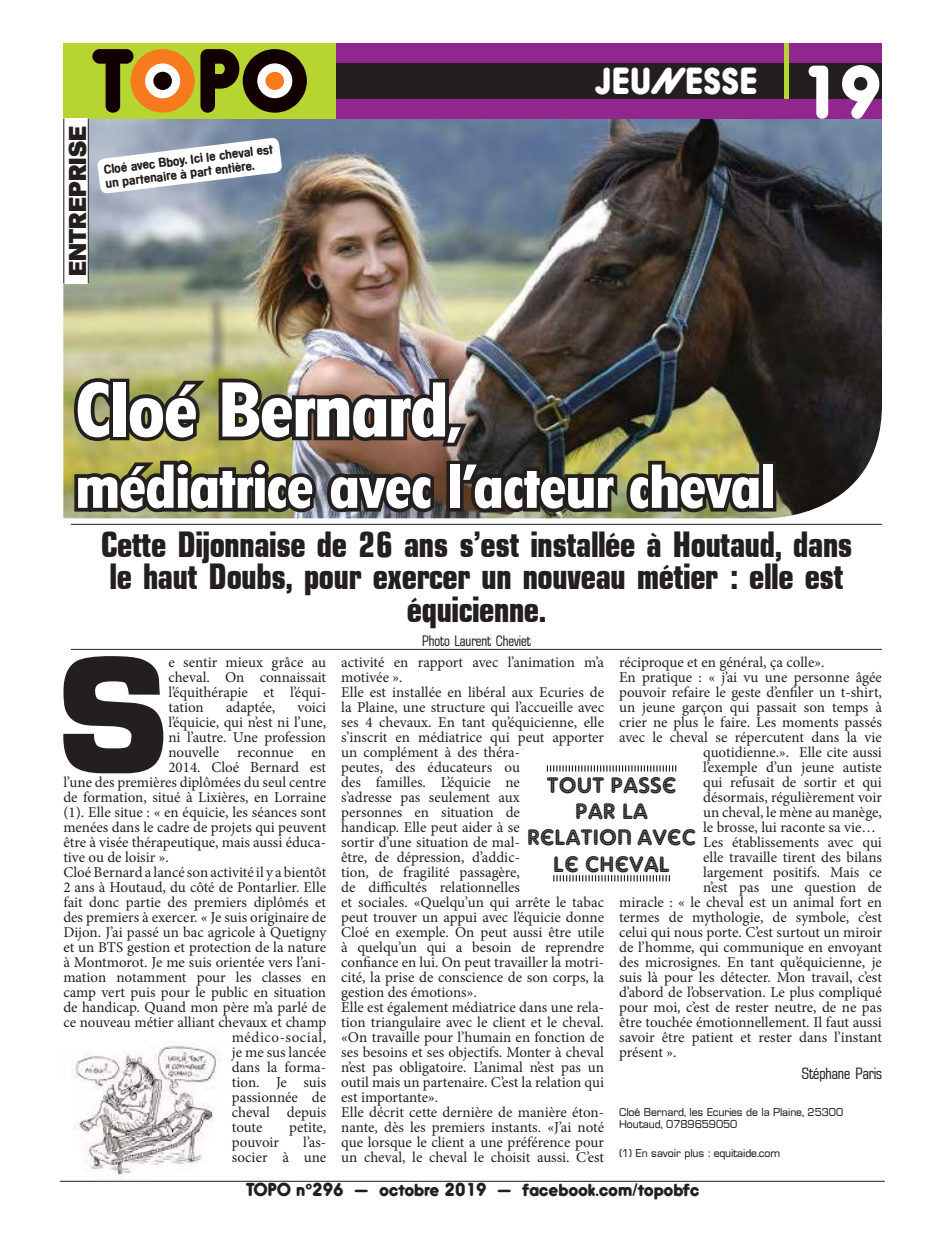
<style>
.page{position:relative;width:945px;height:1241px;background:#fff}
.page>*{position:absolute;margin:0;border:0;box-sizing:border-box;transform-origin:0 0}
.t1{font:700 162.88px "Eurasia";color:#241f1f}
.t2{font:75px "Florida Serial Xbold";letter-spacing:-.01em;color:#fff}
.t3{font:70.38px "Hiruko Black Alternate";color:#fff}
.t4{font:60px "Florida Serial Xbold";letter-spacing:-.005em;color:#fff}
.t5{font:700 36.25px/32.5px "Eurasia Cd";color:#241f1f;text-align:center}
.t6{font:35.25px "Hiruko Black Alternate";letter-spacing:.015em;color:#fff}
.t7{font:800 23.75px "Formula Serial";letter-spacing:.01em;color:#241f1f}
.t8{font:22.5px/26.2px "Adam Gorry Lights";letter-spacing:.01em;color:#241f1f;text-align:center}
.t9{font:17.5px "Hiruko Black Alternate";letter-spacing:-.005em;color:#241f1f}
.t10{font:16.25px "Eurasia Cd";color:#241f1f}
.t11{font:15px/15px "Minion Pro";color:#241f1f;text-align:justify}
.t12{font:15px "Eurasia Cd";color:#241f1f}
.t13{font:15px "Minion Pro";letter-spacing:.035em;color:#241f1f}
.t14{font:700 12.5px/13.8px "Microapp Serial";color:#241f1f}
.t15{font:11.25px/11.2px "Eurasia Normal";color:#241f1f}
.s1{font-size:60px}
</style>
<div class="page">
<img style="left:63px;top:118px;width:819px;height:400px">
<hr style="left:71px;top:524px;width:811px;height:1px;background:#241f1f">
<hr style="left:71px;top:649px;width:811px;height:1px;background:#241f1f">
<img style="left:69px;top:373px;width:697px;height:152px">
<div style="left:759px;top:460px;width:17px;height:51px;border:8px solid #241f1f"></div>
<img style="left:73px;top:1043px;width:144px;height:135px">
<svg style="left:547px;top:765px;width:129px;height:6px"></svg>
<svg style="left:553px;top:875px;width:117px;height:6px"></svg>
<svg style="left:97px;top:137px;width:185px;height:57px"></svg>
<div style="left:335px;top:61px;width:547px;height:40px;background:#241f1f"></div>
<div style="left:336px;top:43px;width:546px;height:20px;background:#92268f"></div>
<div style="left:784px;top:43px;width:5px;height:56px;background:#b6d530"></div>
<div style="left:336px;top:99px;width:546px;height:19px;background:#92268f"></div>
<div style="left:63px;top:43px;width:273px;height:75px;background:#b6d530"></div>
<svg style="left:92px;top:49px;width:215px;height:64px"></svg>
<div style="left:153px;top:72px;width:19px;height:18px;background:#120000;border-radius:50%"></div>
<div style="left:63px;top:118px;width:26px;height:165px;background:#fff"></div>
<hr style="left:63px;top:118px;width:1px;height:165px;background:#241f1f">
<hr style="left:88px;top:118px;width:1px;height:165px;background:#241f1f">
<hr style="left:60px;top:1180px;width:825px;height:1px;background:#241f1f">
<h3 class="t7" style="left:62px;top:276px;width:152px;rotate:-90deg">ENTREPRISE</h3>
<p class="t14" style="left:103px;top:162px;width:171px;rotate:-7deg">Cloé avec Bboy. Ici le cheval est un partenaire à part entière.</p>
<h3 class="t6" style="left:595px;top:59px;width:164px">JEUNESSE</h3>
<h3 class="t3" style="left:797px;top:49px;width:86px">19</h3>
<h2 class="t2" style="left:76px;top:352px;width:388px">Cloé Bernard<span class="s1">,</span></h2>
<h3 class="t4" style="left:76px;top:440px;width:701px">médiatrice avec l’acteur cheval</h3>
<h3 class="t5" style="left:101px;top:528px;width:753px">Cette Dijonnaise de 26 ans s’est installée à Houtaud, dans le haut Doubs, pour exercer un nouveau métier : elle est équicienne.</h3>
<p class="t12" style="left:422px;top:632px;width:110px">Photo Laurent Cheviet</p>
<h1 class="t1" style="left:56px;top:622px;width:113px">S</h1>
<p class="t11" style="left:168px;top:654px;width:159px">e sentir mieux grâce au cheval. On connaissait l’équithérapie et l’équi&shy;tation</p>
<p class="t11" style="left:226px;top:699px;width:51px">adaptée,</p>
<p class="t11" style="left:298px;top:699px;width:30px">voici</p>
<p class="t11" style="left:168px;top:714px;width:159px">l’équicie, qui n’est ni l’une,</p>
<p class="t11" style="left:168px;top:729px;width:159px">ni l’autre. Une profession</p>
<p class="t11" style="left:168px;top:744px;width:159px">nouvelle reconnue en</p>
<p class="t11" style="left:168px;top:759px;width:159px">2014. Cloé Bernard est</p>
<p class="t11" style="left:63px;top:774px;width:264px">l’une des premières diplômées du seul centre</p>
<p class="t11" style="left:63px;top:789px;width:264px">de formation, situé à Lixières, en Lorraine</p>
<p class="t11" style="left:63px;top:804px;width:264px">(1). Elle situe : « en équicie, les séances sont</p>
<p class="t11" style="left:63px;top:819px;width:264px">menées dans le cadre de projets qui peuvent</p>
<p class="t11" style="left:63px;top:834px;width:264px">être à visée thérapeutique, mais aussi éduca-</p>
<p class="t11" style="left:63px;top:849px;width:107px">tive ou de loisir ».</p>
<p class="t11" style="left:63px;top:864px;width:264px">Cloé Bernard a lancé son activité il y a bientôt</p>
<p class="t11" style="left:63px;top:879px;width:264px">2 ans à Houtaud, du côté de Pontarlier. Elle</p>
<p class="t11" style="left:63px;top:894px;width:264px">fait donc partie des premiers diplômés et</p>
<p class="t11" style="left:63px;top:909px;width:264px">des premiers à exercer. « Je suis originaire de</p>
<p class="t11" style="left:63px;top:924px;width:264px">Dijon. J’ai passé un bac agricole à Quetigny</p>
<p class="t11" style="left:63px;top:939px;width:264px">et un BTS gestion et protection de la nature</p>
<p class="t11" style="left:63px;top:954px;width:264px">à Montmorot. Je me suis orientée vers l’ani-</p>
<p class="t11" style="left:63px;top:969px;width:264px">mation notamment pour les classes en</p>
<p class="t11" style="left:63px;top:984px;width:264px">camp vert puis pour le public en situation</p>
<p class="t11" style="left:63px;top:999px;width:264px">de handicap. Quand mon père m’a parlé de</p>
<p class="t11" style="left:63px;top:1014px;width:264px">ce nouveau métier alliant chevaux et champ</p>
<p class="t13" style="left:232px;top:1027px;width:96px">médico-social,</p>
<p class="t11" style="left:232px;top:1044px;width:96px">je me sus lancée</p>
<p class="t11" style="left:232px;top:1059px;width:96px">dans la forma-</p>
<p class="t11" style="left:232px;top:1074px;width:96px">tion. Je suis</p>
<p class="t11" style="left:232px;top:1089px;width:96px">passionnée de</p>
<p class="t11" style="left:232px;top:1104px;width:96px">cheval depuis</p>
<p class="t11" style="left:232px;top:1119px;width:32px">toute</p>
<p class="t11" style="left:289px;top:1119px;width:39px">petite,</p>
<p class="t11" style="left:232px;top:1134px;width:49px">pouvoir</p>
<p class="t11" style="left:232px;top:1134px;width:96px;text-align:right">l’as-<br>socier à une</p>
<p class="t11" style="left:341px;top:654px;width:264px;text-align:left">activité en rapport avec l’animation m’a motivée ».<br>Elle est installée en libéral aux Ecuries de la Plaine, une structure qui l’accueille avec ses 4 chevaux. En tant qu’équicienne, elle s’inscrit en médiatrice qui peut apporter un complément à des théra-<br>peutes, des éducateurs ou<br>des familles. L’équicie ne<br>s’adresse pas seulement aux<br>personnes en situation de<br>handicap. Elle peut aider à se<br>sortir d’une situation de mal-<br>être, de dépression, d’addic-<br>tion, de fragilité passagère,<br>de difficultés relationnelles<br>et sociales. «Quelqu’un qui arrête le tabac peut trouver un appui avec l’équicie donne Cloé en exemple. On peut aussi être utile à quelqu’un qui a besoin de reprendre confiance en lui. On peut travailler la motri&shy;cité, la prise de conscience de son corps, la gestion des émotions».<br>Elle est également médiatrice dans une rela&shy;tion triangulaire avec le client et le cheval. «On travaille pour l’humain en fonction de ses besoins et ses objectifs. Monter à cheval n’est pas obligatoire. L’animal n’est pas un outil mais un partenaire. C’est la relation qui est importante».<br>Elle décrit cette dernière de manière éton&shy;nante, dès les premiers instants. «J’ai noté que lorsque le client a une préférence pour un cheval, le cheval le choisit aussi. C’est</p>
<p class="t11" style="left:619px;top:654px;width:207px">réciproque et en général, ça colle».</p>
<p class="t11" style="left:619px;top:669px;width:264px">En pratique : « j’ai vu une personne âgée</p>
<p class="t11" style="left:619px;top:684px;width:264px">pouvoir refaire le geste d’enfiler un t-shirt,</p>
<p class="t11" style="left:619px;top:699px;width:264px">un jeune garçon qui passait son temps à</p>
<p class="t11" style="left:619px;top:714px;width:264px">crier ne plus le faire. Les moments passés</p>
<p class="t11" style="left:619px;top:729px;width:264px">avec le cheval se répercutent dans la vie</p>
<p class="t11" style="left:703px;top:744px;width:180px">quotidienne.». Elle cite aussi</p>
<p class="t11" style="left:703px;top:759px;width:180px">l’exemple d’un jeune autiste</p>
<p class="t11" style="left:703px;top:774px;width:180px">qui refusait de sortir et qui</p>
<p class="t11" style="left:703px;top:789px;width:180px">désormais, régulièrement voir</p>
<p class="t11" style="left:703px;top:804px;width:180px">un cheval, le mène au manège,</p>
<p class="t11" style="left:703px;top:819px;width:174px">le brosse, lui raconte sa vie…</p>
<p class="t11" style="left:703px;top:834px;width:180px">Les établissements avec qui</p>
<p class="t11" style="left:703px;top:849px;width:180px">elle travaille tirent des bilans</p>
<p class="t11" style="left:703px;top:864px;width:180px">largement positifs. Mais ce</p>
<p class="t11" style="left:703px;top:879px;width:180px">n’est pas une question de</p>
<p class="t11" style="left:619px;top:894px;width:264px">miracle : « le cheval est un animal fort en</p>
<p class="t11" style="left:619px;top:909px;width:264px">termes de mythologie, de symbole, c’est</p>
<p class="t11" style="left:619px;top:924px;width:264px">celui qui nous porte. C’est surtout un miroir</p>
<p class="t11" style="left:619px;top:939px;width:264px">de l’homme, qui communique en envoyant</p>
<p class="t11" style="left:619px;top:954px;width:264px">des microsignes. En tant qu’équicienne, je</p>
<p class="t11" style="left:619px;top:969px;width:264px">suis là pour les détecter. Mon travail, c’est</p>
<p class="t11" style="left:619px;top:984px;width:264px">d’abord de l’observation. Le plus compliqué</p>
<p class="t11" style="left:619px;top:999px;width:264px">pour moi, c’est de rester neutre, de ne pas</p>
<p class="t11" style="left:619px;top:1014px;width:264px">être touchée émotionnellement. Il faut aussi</p>
<p class="t11" style="left:619px;top:1029px;width:264px">savoir être patient et rester dans l’instant</p>
<p class="t11" style="left:619px;top:1044px;width:59px">présent ».</p>
<p class="t10" style="left:802px;top:1064px;width:82px">Stéphane Paris</p>
<p class="t15" style="left:619px;top:1106px;width:226px">Cloé Bernard, les Ecuries de la Plaine, 25300<br>Houtaud, 0789659050</p>
<p class="t15" style="left:619px;top:1147px;width:162px">(1) En savoir plus : equitaide.com</p>
<h3 class="t8" style="left:527px;top:771px;width:170px">TOUT PASSE<br>PAR LA<br>RELATION AVEC<br>LE CHEVAL</h3>
<p class="t9" style="left:246px;top:1178px;width:455px">TOPO n°296 – octobre 2019 – facebook.com/topobfc</p>
</div>
